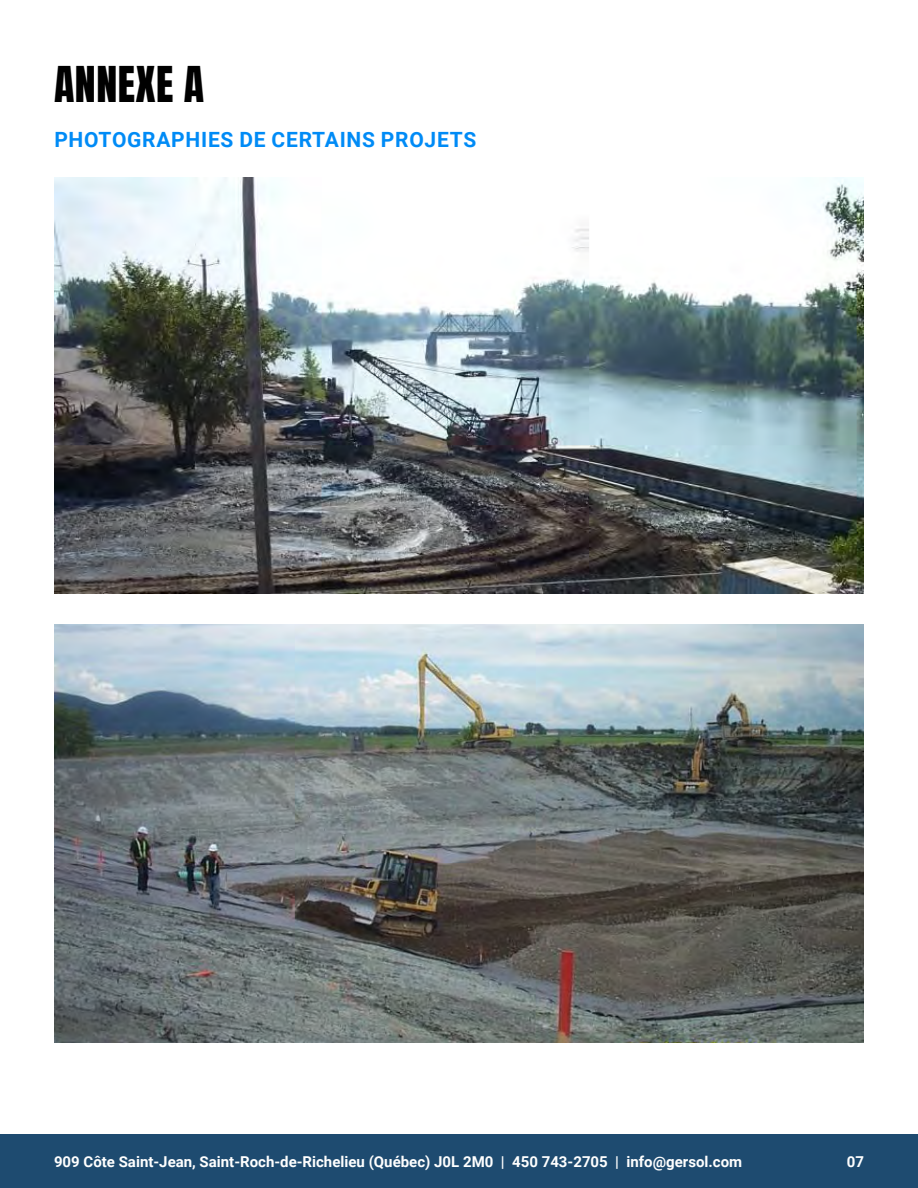
<style>
.page{position:relative;width:918px;height:1188px;background:#fff}
.page>*{position:absolute;margin:0;border:0;box-sizing:border-box;transform-origin:0 0}
.t1{font:42px "Anton";letter-spacing:.01em;color:#000}
.t2{font:700 21px "Roboto";letter-spacing:.035em;color:#008bf6}
.t3{font:700 15px "Roboto";color:#fff}
</style>
<div class="page">
<img style="left:54px;top:178px;width:810px;height:416px">
<img style="left:54px;top:624px;width:810px;height:418px">
<div style="left:0;top:1134px;width:918px;height:54px;background:#1e4b70"></div>
<h1 class="t1" style="left:54px;top:63px;width:151px">ANNEXE A</h1>
<h2 class="t2" style="left:54px;top:125px;width:423px">PHOTOGRAPHIES DE CERTAINS PROJETS</h2>
<p class="t3" style="left:54px;top:1151px;width:690px">909 Côte Saint-Jean, Saint-Roch-de-Richelieu (Québec) J0L 2M0 | 450 743-2705 | info@gersol.com</p>
<p class="t3" style="left:847px;top:1151px;width:19px">07</p>
</div>
